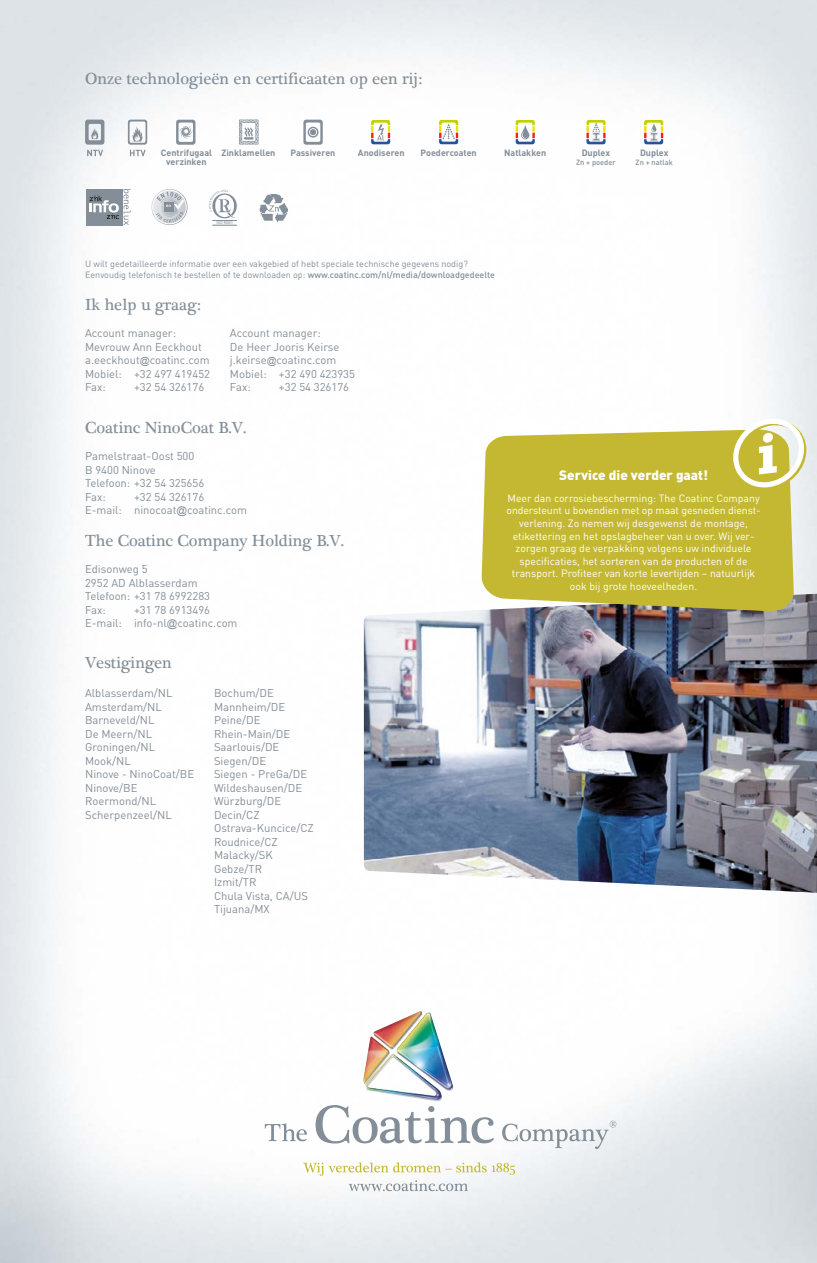
<style>
.page{position:relative;width:817px;height:1263px;background:#fff}
.page>*{position:absolute;margin:0;border:0;box-sizing:border-box;transform-origin:0 0}
.t1{font:16.5px "Plantagenet Cherokee";color:#838e98}
.t2{font:900 13.5px "DIN";color:#fff}
.t3{font:11.25px/13.5px "DIN";color:#838e98}
.t4{font:10.5px/12.6px "DIN";color:#fff;text-align:center}
.t5{font:9px/10.8px "DIN";color:#838e98}
.t6{font:700 9px/8.2px "DIN";color:#838e98;text-align:center}
.t7{font:500 7.5px "DIN";color:#838e98}
.t8{font:4.05px "Frutiger";color:#838e98}
.s1{font-weight:500}
.s2{font-family:"Arial";font-size:9.75px}
.s3{font-family:"Arial";font-size:10.5px}
</style>
<div class="page">
<img style="left:0;top:0;width:816px;height:1263px">
<img style="left:364px;top:594px;width:452px;height:299px">
<svg style="left:481px;top:429px;width:313px;height:184px;fill:#c4b833"></svg>
<svg style="left:730px;top:413px;width:78px;height:81px"></svg>
<svg style="left:265px;top:1123px;width:42px;height:18px"></svg>
<svg style="left:315px;top:1105px;width:179px;height:38px"></svg>
<svg style="left:502px;top:1121px;width:114px;height:28px"></svg>
<img style="left:363px;top:1011px;width:91px;height:90px">
<svg style="left:303px;top:1162px;width:212px;height:29px"></svg>
<svg style="left:209px;top:190px;width:28px;height:36px"></svg>
<div style="left:86px;top:189px;width:36px;height:36px;background:#838e98"></div>
<svg style="left:90px;top:189px;width:41px;height:36px"></svg>
<svg style="left:151px;top:189px;width:36px;height:36px"></svg>
<img style="left:259px;top:194px;width:28px;height:29px">
<svg style="left:239px;top:120px;width:19px;height:25px"></svg>
<svg style="left:303px;top:120px;width:20px;height:25px"></svg>
<svg style="left:128px;top:120px;width:19px;height:36px"></svg>
<svg style="left:85px;top:120px;width:19px;height:36px"></svg>
<svg style="left:176px;top:120px;width:19px;height:25px"></svg>
<svg style="left:650px;top:125px;width:7px;height:14px"></svg>
<svg style="left:644px;top:139px;width:19px;height:6px"></svg>
<svg style="left:644px;top:133px;width:19px;height:5px"></svg>
<svg style="left:644px;top:126px;width:19px;height:6px"></svg>
<svg style="left:644px;top:120px;width:19px;height:5px"></svg>
<svg style="left:592px;top:125px;width:7px;height:14px"></svg>
<svg style="left:586px;top:139px;width:19px;height:6px"></svg>
<svg style="left:586px;top:133px;width:19px;height:5px"></svg>
<svg style="left:586px;top:126px;width:19px;height:6px"></svg>
<svg style="left:586px;top:120px;width:19px;height:5px"></svg>
<svg style="left:521px;top:125px;width:8px;height:14px"></svg>
<svg style="left:515px;top:139px;width:19px;height:6px"></svg>
<svg style="left:515px;top:133px;width:19px;height:5px"></svg>
<svg style="left:515px;top:126px;width:19px;height:6px"></svg>
<svg style="left:515px;top:120px;width:19px;height:5px"></svg>
<svg style="left:442px;top:125px;width:12px;height:14px"></svg>
<svg style="left:439px;top:139px;width:19px;height:5px"></svg>
<svg style="left:439px;top:133px;width:19px;height:5px"></svg>
<svg style="left:439px;top:126px;width:19px;height:6px"></svg>
<svg style="left:439px;top:120px;width:19px;height:5px"></svg>
<svg style="left:377px;top:125px;width:7px;height:14px"></svg>
<svg style="left:371px;top:139px;width:19px;height:6px"></svg>
<svg style="left:371px;top:133px;width:19px;height:5px"></svg>
<svg style="left:371px;top:126px;width:19px;height:6px"></svg>
<svg style="left:371px;top:120px;width:19px;height:5px"></svg>
<h1 class="t1" style="left:85px;top:68px;width:338px">Onze technologieën en certificaaten op een rij:</h1>
<p class="t6" style="left:161px;top:148px;width:53px">Centrifugaal verzinken</p>
<p class="t6" style="left:221px;top:148px;width:55px">Zinklamellen</p>
<p class="t6" style="left:290px;top:148px;width:46px">Passiveren</p>
<p class="t6" style="left:358px;top:148px;width:48px">Anodiseren</p>
<p class="t6" style="left:420px;top:148px;width:58px">Poedercoaten</p>
<p class="t6" style="left:504px;top:148px;width:44px">Natlakken</p>
<p class="t6" style="left:581px;top:148px;width:30px">Duplex</p>
<p class="t7" style="left:576px;top:157px;width:41px">Zn + poeder</p>
<p class="t6" style="left:640px;top:148px;width:30px">Duplex</p>
<p class="t7" style="left:635px;top:157px;width:39px">Zn + natlak</p>
<p class="t8" style="left:216px;top:220px;width:18px">ISO 9001</p>
<p class="t5" style="left:85px;top:258px;width:411px">U wilt gedetailleerde informatie over een vakgebied of hebt speciale technische gegevens nodig?<br>Eenvoudig telefonisch te bestellen of te downloaden op: <span class="s1">www.coatinc.com/nl/media/downloadgedeelte</span></p>
<h1 class="t1" style="left:85px;top:294px;width:117px">Ik help u graag:</h1>
<p class="t3" style="left:85px;top:326px;width:126px">Account manager:<br>Mevrouw Ann Eeckhout a.eeckhout<span class="s2">@</span>coatinc.com<br>Mobiel: +32 497 419452<br>Fax:</p>
<p class="t3" style="left:134px;top:380px;width:72px">+32 54 326176</p>
<p class="t3" style="left:230px;top:326px;width:126px">Account manager:<br>De Heer Jooris Keirse j.keirse<span class="s2">@</span>coatinc.com<br>Mobiel: +32 490 423935<br>Fax:</p>
<p class="t3" style="left:279px;top:380px;width:72px">+32 54 326176</p>
<h1 class="t1" style="left:85px;top:418px;width:163px">Coatinc NinoCoat B.V.</h1>
<p class="t3" style="left:85px;top:449px;width:121px">Pamelstraat-Oost 500<br>B 9400 Ninove<br>Telefoon: +32 54 325656<br>Fax:</p>
<p class="t3" style="left:85px;top:490px;width:163px;text-align:center">+32 54 326176<br>E-mail: ninocoat<span class="s3">@</span>coatinc.com</p>
<h1 class="t1" style="left:85px;top:530px;width:260px">The Coatinc Company Holding B.V.</h1>
<p class="t3" style="left:85px;top:562px;width:126px">Edisonweg 5<br>2952 AD Alblasserdam<br>Telefoon: +31 78 6992283<br>Fax:</p>
<p class="t3" style="left:85px;top:603px;width:154px;text-indent:49px">+31 78 6913496<br>E-mail: info-nl<span class="s3">@</span>coatinc.com</p>
<h1 class="t1" style="left:85px;top:652px;width:88px">Vestigingen</h1>
<p class="t3" style="left:85px;top:686px;width:110px">Alblasserdam/NL<br>Amsterdam/NL<br>Barneveld/NL<br>De Meern/NL<br>Groningen/NL<br>Mook/NL<br>Ninove - NinoCoat/BE<br>Ninove/BE<br>Roermond/NL<br>Scherpenzeel/NL</p>
<p class="t3" style="left:214px;top:686px;width:101px">Bochum/DE<br>Mannheim/DE<br>Peine/DE<br>Rhein-Main/DE<br>Saarlouis/DE<br>Siegen/DE<br>Siegen - PreGa/DE<br>Wildeshausen/DE<br>Würzburg/DE<br>Decin/CZ<br>Ostrava-Kuncice/CZ<br>Roudnice/CZ<br>Malacky/SK<br>Gebze/TR<br>Izmit/TR<br>Chula Vista, CA/US<br>Tijuana/MX</p>
<p class="t2" style="left:559px;top:466px;width:150px">Service die verder gaat!</p>
<p class="t4" style="left:506px;top:491px;width:255px">Meer dan corrosiebescherming: The Coatinc Company ondersteunt u bovendien met op maat gesneden dienst&shy;verlening. Zo nemen wij desgewenst de montage, etikettering en het opslagbeheer van u over. Wij ver&shy;zorgen graag de verpakking volgens uw individuele specificaties, het sorteren van de producten of de transport. Profiteer van korte levertijden – natuurlijk ook bij grote hoeveelheden.</p>
</div>
